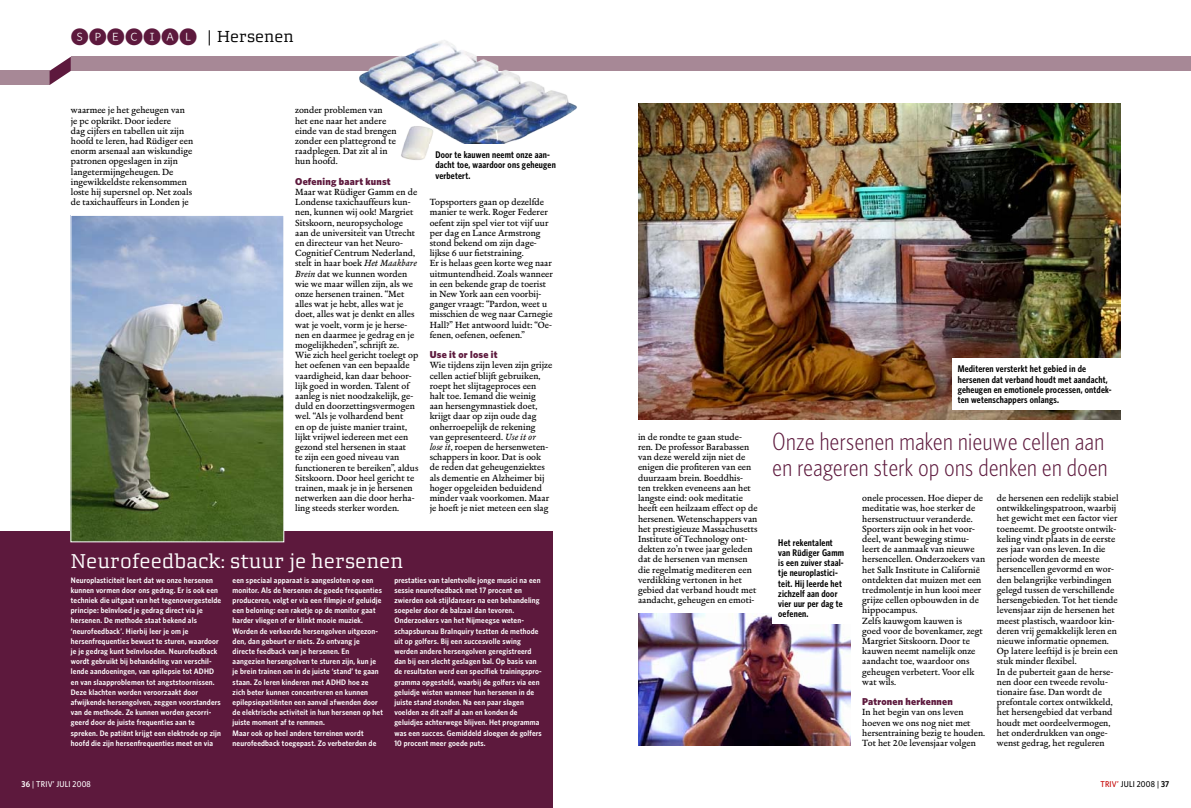
<style>
.page{position:relative;width:1191px;height:808px;background:#fff}
.page>*{position:absolute;margin:0;border:0;box-sizing:border-box;transform-origin:0 0}
.t1{font:300 25px/26px "Whitney Condensed";letter-spacing:.02em;color:#5d193d}
.t2{font:20px "Morgan Avec";color:#fff}
.t3{font:16px "Morgan Avec";color:#000}
.t4{font:900 10px "Whitney";letter-spacing:.02em;color:#5d193d}
.t5{font:600 9.7px/10.2px "Whitney Condensed";letter-spacing:.02em;color:#000}
.t6{font:9.3px/10.2px "Merlo Roman Lining";color:#000}
.t7{font:500 8.5px "Whitney Narrow";letter-spacing:.02em;color:#000}
.t8{font:500 8.5px "Whitney Narrow";letter-spacing:.02em;color:#fff}
.t9{font:600 8px/10.2px "Whitney Narrow";letter-spacing:.02em;color:#fff}
.s1{font-family:"Whitney Index Black Round Lt 1";font-size:18px;color:#5d193d}
.s2{font-family:"Merlo Italic Lining"}
.s3{font-weight:600}
.s4{color:#c50000}
</style>
<div class="page">
<div style="left:0;top:532px;width:553px;height:276px;background:#5d193d"></div>
<img style="left:72px;top:217px;width:210px;height:323px">
<div style="left:70px;top:215px;width:214px;height:327px;border:1px solid #fff"></div>
<img style="left:638px;top:103px;width:482px;height:316px">
<img style="left:638px;top:613px;width:213px;height:132px">
<div style="left:772px;top:532px;width:79px;height:91px;background:#fff"></div>
<div style="left:0;top:71px;width:50px;height:14px;background:#a78896"></div>
<svg style="left:50px;top:57px;width:21px;height:28px"></svg>
<div style="left:71px;top:57px;width:524px;height:14px;background:#a78896"></div>
<div style="left:595px;top:57px;width:596px;height:14px;background:#a78896"></div>
<img style="left:329px;top:40px;width:265px;height:120px">
<div style="left:430px;top:144px;width:136px;height:41px;background:#fff"></div>
<div style="left:952px;top:358px;width:168px;height:51px;background:#fff"></div>
<h3 class="t3" style="left:71px;top:27px;width:224px"><span class="s1">SPECIAL</span> | Hersenen</h3>
<p class="t6" style="left:71px;top:106px;width:124px">waarmee je het geheugen van je pc opkrikt. Door iedere<br>dag cijfers en tabellen uit zijn hoofd te leren, had Rüdiger een enorm arsenaal aan wiskundige patronen opgeslagen in zijn langetermijngeheugen. De ingewikkeldste rekensommen loste hij supersnel op. Net zoals de taxichauffeurs in Londen je</p>
<p class="t6" style="left:295px;top:106px;width:103px">zonder problemen van het ene naar het andere einde van de stad brengen zonder een plattegrond te raadplegen. Dat zit al in hun hoofd.</p>
<p class="t4" style="left:295px;top:175px;width:97px">Oefening baart kunst</p>
<p class="t6" style="left:295px;top:187px;width:125px">Maar wat Rüdiger Gamm en de<br>Londense taxichauffeurs kun&shy;nen, kunnen wij ook! Margriet<br>Sitskoorn, neuropsychologe aan de universiteit van Utrecht en directeur van het Neuro-<br>Cognitief Centrum Nederland, stelt in haar boek <span class="s2">Het Maakbare<br>Brein</span> dat we kunnen worden wie we maar willen zijn, als we onze hersenen trainen. “Met alles wat je hebt, alles wat je doet, alles wat je denkt en alles wat je voelt, vorm je je herse&shy;nen en daarmee je gedrag en je mogelijkheden”, schrijft ze.<br>Wie zich heel gericht toelegt op het oefenen van een bepaalde vaardigheid, kan daar behoor&shy;lijk goed in worden. Talent of aanleg is niet noodzakelijk, ge&shy;duld en doorzettingsvermogen wel. “Als je volhardend bent<br>en op de juiste manier traint, lijkt vrijwel iedereen met een gezond stel hersenen in staat<br>te zijn een goed niveau van functioneren te bereiken”, aldus<br>Sitskoorn. Door heel gericht te trainen, maak je in je hersenen netwerken aan die door herha&shy;ling steeds sterker worden.</p>
<p class="t5" style="left:435px;top:149px;width:122px">Door te kauwen neemt onze aan&shy;dacht toe, waardoor ons geheugen verbetert.</p>
<p class="t6" style="left:430px;top:197px;width:125px">Topsporters gaan op dezelfde manier te werk. Roger Federer oefent zijn spel vier tot vijf uur per dag en Lance Armstrong stond bekend om zijn dage&shy;lijkse 6 uur fietstraining.<br>Er is helaas geen korte weg naar uitmuntendheid. Zoals wanneer in een bekende grap de toerist in New York aan een voorbij&shy;ganger vraagt: “Pardon, weet u misschien de weg naar Carnegie<br>Hall?” Het antwoord luidt: “Oe&shy;fenen, oefenen, oefenen.”</p>
<p class="t4" style="left:430px;top:349px;width:69px">Use it or lose it</p>
<p class="t6" style="left:430px;top:361px;width:124px">Wie tijdens zijn leven zijn grijze cellen actief blijft gebruiken, roept het slijtageproces een halt toe. Iemand die weinig<br>aan hersengymnastiek doet, krijgt daar op zijn oude dag onherroepelijk de rekening<br>van gepresenteerd. <span class="s2">Use it or<br>lose it</span>, roepen de hersenweten&shy;schappers in koor. Dat is ook de reden dat geheugenziektes als dementie en Alzheimer bij hoger opgeleiden beduidend minder vaak voorkomen. Maar je hoeft je niet meteen een slag</p>
<h2 class="t2" style="left:71px;top:549px;width:334px">Neurofeedback: stuur je hersenen</h2>
<p class="t9" style="left:71px;top:575px;width:152px">Neuroplasticiteit leert dat we onze hersenen kunnen vormen door ons gedrag. Er is ook een techniek die uitgaat van het tegenovergestelde principe: beïnvloed je gedrag direct via je hersenen. De methode staat bekend als ‘neurofeedback’. Hierbij leer je om je hersenfrequenties bewust te sturen, waardoor je je gedrag kunt beïnvloeden. Neurofeedback wordt gebruikt bij behandeling van verschil&shy;lende aandoeningen, van epilepsie tot ADHD en van slaapproblemen tot angststoornissen.<br>Deze klachten worden veroorzaakt door afwijkende hersengolven, zeggen voorstanders van de methode. Ze kunnen worden gecorri&shy;geerd door de juiste frequenties aan te spreken. De patiënt krijgt een elektrode op zijn hoofd die zijn hersenfrequenties meet en via</p>
<p class="t9" style="left:233px;top:575px;width:152px">een speciaal apparaat is aangesloten op een monitor. Als de hersenen de goede frequenties produceren, volgt er via een filmpje of geluidje een beloning: een raketje op de monitor gaat harder vliegen of er klinkt mooie muziek.<br>Worden de verkeerde hersengolven uitgezon&shy;den, dan gebeurt er niets. Zo ontvang je directe feedback van je hersenen. En aangezien hersengolven te sturen zijn, kun je je brein trainen om in de juiste ‘stand’ te gaan staan. Zo leren kinderen met ADHD hoe ze zich beter kunnen concentreren en kunnen epilepsiepatiënten een aanval afwenden door de elektrische activiteit in hun hersenen op het juiste moment af te remmen.<br>Maar ook op heel andere terreinen wordt neurofeedback toegepast. Zo verbeterden de</p>
<p class="t9" style="left:394px;top:575px;width:149px">prestaties van talentvolle jonge musici na een sessie neurofeedback met 17 procent en zwierden ook stijldansers na een behandeling soepeler door de balzaal dan tevoren.<br>Onderzoekers van het Nijmeegse weten&shy;schapsbureau BraInquiry testten de methode uit op golfers. Bij een succesvolle swing werden andere hersengolven geregistreerd dan bij een slecht geslagen bal. Op basis van de resultaten werd een specifiek trainingspro&shy;gramma opgesteld, waarbij de golfers via een geluidje wisten wanneer hun hersenen in de juiste stand stonden. Na een paar slagen voelden ze dit zelf al aan en konden de geluidjes achterwege blijven. Het programma was een succes. Gemiddeld sloegen de golfers 10 procent meer goede puts.</p>
<p class="t8" style="left:22px;top:779px;width:71px"><span class="s3">36</span> | TRIV’ JULI 2008</p>
<p class="t6" style="left:638px;top:432px;width:121px">in de rondte te gaan stude&shy;ren. De professor Barabassen van deze wereld zijn niet de enigen die profiteren van een duurzaam brein. Boeddhis&shy;ten trekken eveneens aan het langste eind: ook meditatie heeft een heilzaam effect op de hersenen. Wetenschappers van het prestigieuze Massachusetts<br>Institute of Technology ont&shy;dekten zo’n twee jaar geleden dat de hersenen van mensen die regelmatig mediteren een verdikking vertonen in het gebied dat verband houdt met aandacht, geheugen en emoti-</p>
<p class="t5" style="left:957px;top:364px;width:155px">Mediteren versterkt het gebied in de hersenen dat verband houdt met aandacht, geheugen en emotionele processen, ontdek&shy;ten wetenschappers onlangs.</p>
<h1 class="t1" style="left:772px;top:428px;width:336px">Onze hersenen maken nieuwe cellen aan en reageren sterk op ons denken en doen</h1>
<p class="t5" style="left:778px;top:537px;width:67px">Het rekentalent van Rüdiger Gamm is een zuiver staal&shy;tje neuroplastici&shy;teit. Hij leerde het zichzelf aan door vier uur per dag te oefenen.</p>
<p class="t6" style="left:862px;top:493px;width:124px">onele processen. Hoe dieper de meditatie was, hoe sterker de hersenstructuur veranderde.<br>Sporters zijn ook in het voor&shy;deel, want beweging stimu&shy;leert de aanmaak van nieuwe hersencellen. Onderzoekers van het Salk Institute in Californië ontdekten dat muizen met een tredmolentje in hun kooi meer grijze cellen opbouwden in de hippocampus.<br>Zelfs kauwgom kauwen is<br>goed voor de bovenkamer, zegt<br>Margriet Sitskoorn. Door te kauwen neemt namelijk onze aandacht toe, waardoor ons geheugen verbetert. Voor elk wat wils.</p>
<p class="t4" style="left:862px;top:695px;width:92px">Patronen herkennen</p>
<p class="t6" style="left:862px;top:707px;width:124px">In het begin van ons leven hoeven we ons nog niet met hersentraining bezig te houden.<br>Tot het 20e levensjaar volgen</p>
<p class="t6" style="left:997px;top:493px;width:123px">de hersenen een redelijk stabiel ontwikkelingspatroon, waarbij het gewicht met een factor vier toeneemt. De grootste ontwik&shy;keling vindt plaats in de eerste zes jaar van ons leven. In die periode worden de meeste hersencellen gevormd en wor&shy;den belangrijke verbindingen gelegd tussen de verschillende hersengebieden. Tot het tiende levensjaar zijn de hersenen het meest plastisch, waardoor kin&shy;deren vrij gemakkelijk leren en nieuwe informatie opnemen.<br>Op latere leeftijd is je brein een stuk minder flexibel.<br>In de puberteit gaan de herse&shy;nen door een tweede revolu&shy;tionaire fase. Dan wordt de prefontale cortex ontwikkeld, het hersengebied dat verband houdt met oordeelvermogen, het onderdrukken van onge&shy;wenst gedrag, het reguleren</p>
<p class="t7" style="left:1100px;top:779px;width:70px"><span class="s4">TRIV’</span> JULI 2008 | <span class="s3">37</span></p>
</div>
